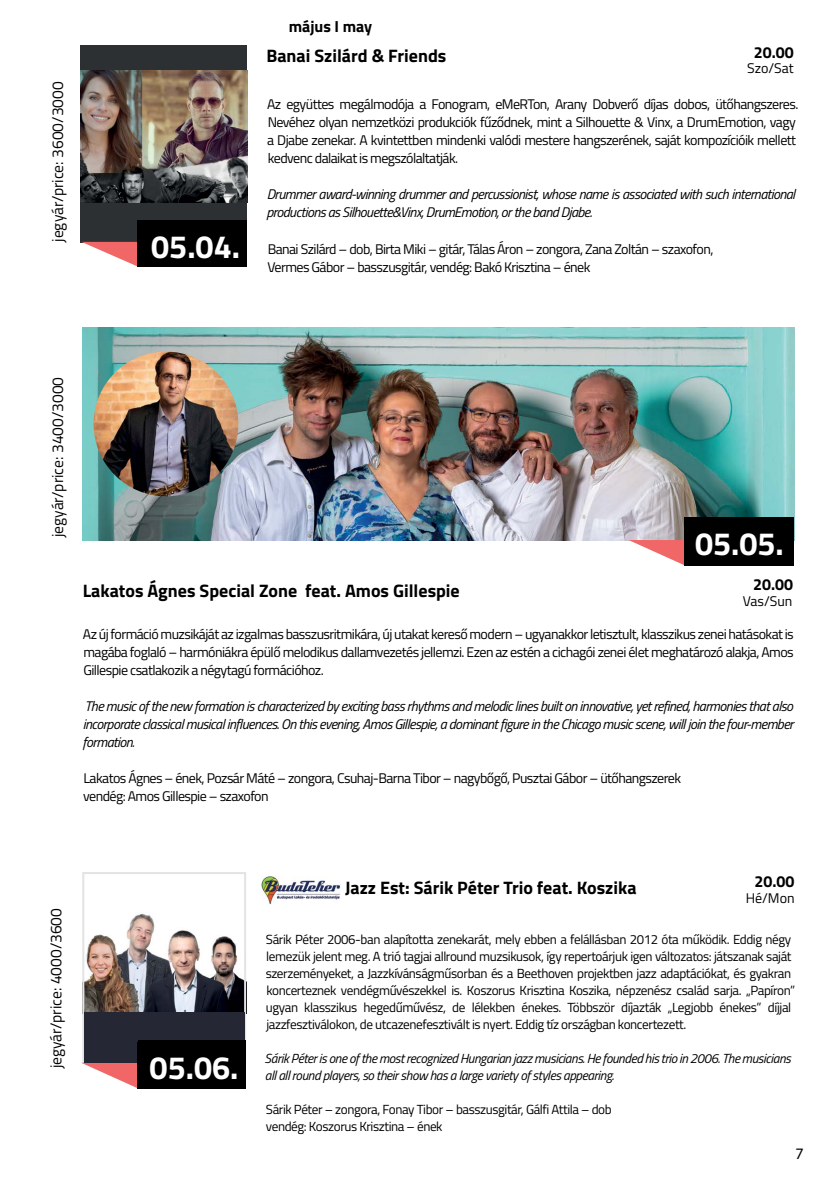
<style>
.page{position:relative;width:840px;height:1191px;background:#fff}
.page>*{position:absolute;margin:0;border:0;box-sizing:border-box;transform-origin:0 0}
.t1{font:700 32.2px "Titillium Web";color:#fff}
.t2{font:700 18px "Titillium Web";color:#000}
.t3{font:700 16px "Titillium Web";color:#000}
.t4{font:16px "Myriad Pro";color:#000}
.t5{font:15.6px "Titillium Web";color:#000}
.t6{font:14px/18px "Titillium Web";letter-spacing:-.04em;color:#000}
.t7{font:italic 14px/18px "Titillium Web";letter-spacing:-.04em;color:#000}
.t8{font:13.2px/17px "Titillium Web";letter-spacing:-.03em;color:#000}
.t9{font:italic 13.2px/17px "Titillium Web";letter-spacing:-.03em;color:#000}
</style>
<div class="page">
<img style="left:261px;top:876px;width:79px;height:28px">
<img style="left:85px;top:913px;width:158px;height:99px">
<div style="left:82px;top:872px;width:164px;height:191px;border:2px solid #e2e3e4"></div>
<svg style="left:81px;top:1062px;width:56px;height:26px"></svg>
<div style="left:80px;top:45px;width:167px;height:197px;background:#2c3032"></div>
<img style="left:80px;top:71px;width:167px;height:132px">
<svg style="left:81px;top:242px;width:57px;height:24px"></svg>
<div style="left:138px;top:220px;width:109px;height:46px;background:#000"></div>
<img style="left:82px;top:327px;width:712px;height:213px">
<svg style="left:628px;top:540px;width:55px;height:25px"></svg>
<div style="left:683px;top:518px;width:109px;height:48px;background:#000"></div>
<img style="left:94px;top:351px;width:144px;height:145px;border-radius:72px">
<div style="left:84px;top:1012px;width:160px;height:50px;background:#252735"></div>
<div style="left:138px;top:1041px;width:107px;height:48px;background:#000"></div>
<div style="left:137px;top:1042px;width:101px;height:46px;background:#000"></div>
<p class="t5" style="left:46px;top:242px;width:162px;rotate:-90deg">jegyár/price: 3600/3000</p>
<h1 class="t1" style="left:151px;top:222px;width:90px">05.04.</h1>
<p class="t3" style="left:266px;top:13px;width:88px">május I may</p>
<p class="t3" style="left:289px;top:14px;width:85px">május I may</p>
<p class="t3" style="left:753px;top:40px;width:41px">20.00</p>
<p class="t6" style="left:746px;top:59px;width:48px">Szo/Sat</p>
<p class="t6" style="left:267px;top:95px;width:532px">Az együttes megálmodója a Fonogram, eMeRTon, Arany Dobverő díjas dobos, ütőhangszeres.<br>Nevéhez olyan nemzetközi produkciók fűződnek, mint a Silhouette &amp; Vinx, a DrumEmotion, vagy a Djabe zenekar. A kvintettben mindenki valódi mestere hangszerének, saját kompozícióik mellett kedvenc dalaikat is megszólaltatják.</p>
<p class="t7" style="left:266px;top:185px;width:530px">Drummer award-winning drummer and percussionist, whose name is associated with such international productions as Silhouette&amp;Vinx, DrumEmotion, or the band Djabe.</p>
<p class="t6" style="left:267px;top:239px;width:447px">Banai Szilárd – dob, Birta Miki – gitár, Tálas Áron – zongora, Zana Zoltán – szaxofon,<br>Vermes Gábor – basszusgitár, vendég: Bakó Krisztina – ének</p>
<p class="t2" style="left:266px;top:42px;width:181px">Banai Szilárd &amp; Friends</p>
<p class="t5" style="left:46px;top:537px;width:162px;rotate:-90deg">jegyár/price: 3400/3000</p>
<h1 class="t1" style="left:694px;top:519px;width:90px">05.05.</h1>
<p class="t3" style="left:752px;top:571px;width:41px">20.00</p>
<p class="t6" style="left:83px;top:625px;width:712px;text-align:justify">Az új formáció muzsikáját az izgalmas basszusritmikára, új utakat kereső modern – ugyanakkor letisztult, klasszikus zenei hatásokat is magába foglaló – harmóniákra épülő melodikus dallamvezetés jellemzi. Ezen az estén a cichagói zenei élet meghatározó alakja, Amos Gillespie csatlakozik a négytagú formációhoz.</p>
<p class="t7" style="left:82px;top:697px;width:712px;text-align:justify">The music of the new formation is characterized by exciting bass rhythms and melodic lines built on innovative, yet refined, harmonies that also incorporate classical musical influences. On this evening, Amos Gillespie, a dominant figure in the Chicago music scene, will join the four-member formation.</p>
<p class="t6" style="left:83px;top:769px;width:599px">Lakatos Ágnes – ének, Pozsár Máté – zongora, Csuhaj-Barna Tibor – nagybőgő, Pusztai Gábor – ütőhangszerek vendég: Amos Gillespie – szaxofon</p>
<p class="t2" style="left:83px;top:577px;width:378px">Lakatos Ágnes Special Zone feat. Amos Gillespie</p>
<p class="t6" style="left:742px;top:591px;width:51px">Vas/Sun</p>
<p class="t5" style="left:44px;top:1068px;width:162px;rotate:-90deg">jegyár/price: 4000/3600</p>
<h1 class="t1" style="left:149px;top:1043px;width:90px">05.06.</h1>
<p class="t3" style="left:754px;top:869px;width:41px">20.00</p>
<p class="t6" style="left:745px;top:888px;width:50px">Hé/Mon</p>
<p class="t2" style="left:345px;top:873px;width:293px">Jazz Est: Sárik Péter Trio feat. Koszika</p>
<p class="t8" style="left:265px;top:930px;width:530px">Sárik Péter 2006-ban alapította zenekarát, mely ebben a felállásban 2012 óta működik. Eddig négy lemezük jelent meg. A trió tagjai allround muzsikusok, így repertoárjuk igen változatos: játszanak saját szerzeményeket, a Jazzkívánságműsorban és a Beethoven projektben jazz adaptációkat, és gyakran koncerteznek vendégművészekkel is. Koszorus Krisztina Koszika, népzenész család sarja. „Papíron” ugyan klasszikus hegedűművész, de lélekben énekes. Többször díjazták „Legjobb énekes” díjjal jazzfesztiválokon, de utcazenefesztivált is nyert. Eddig tíz országban koncertezett.</p>
<p class="t9" style="left:264px;top:1049px;width:527px">Sárik Péter is one of the most recognized Hungarian jazz musicians. He founded his trio in 2006. The musicians all all round players, so their show has a large variety of styles appearing.</p>
<p class="t8" style="left:266px;top:1100px;width:347px">Sárik Péter – zongora, Fonay Tibor – basszusgitár, Gálfi Attila – dob vendég: Koszorus Krisztina – ének</p>
<p class="t4" style="left:795px;top:1143px;width:10px">7</p>
</div>
